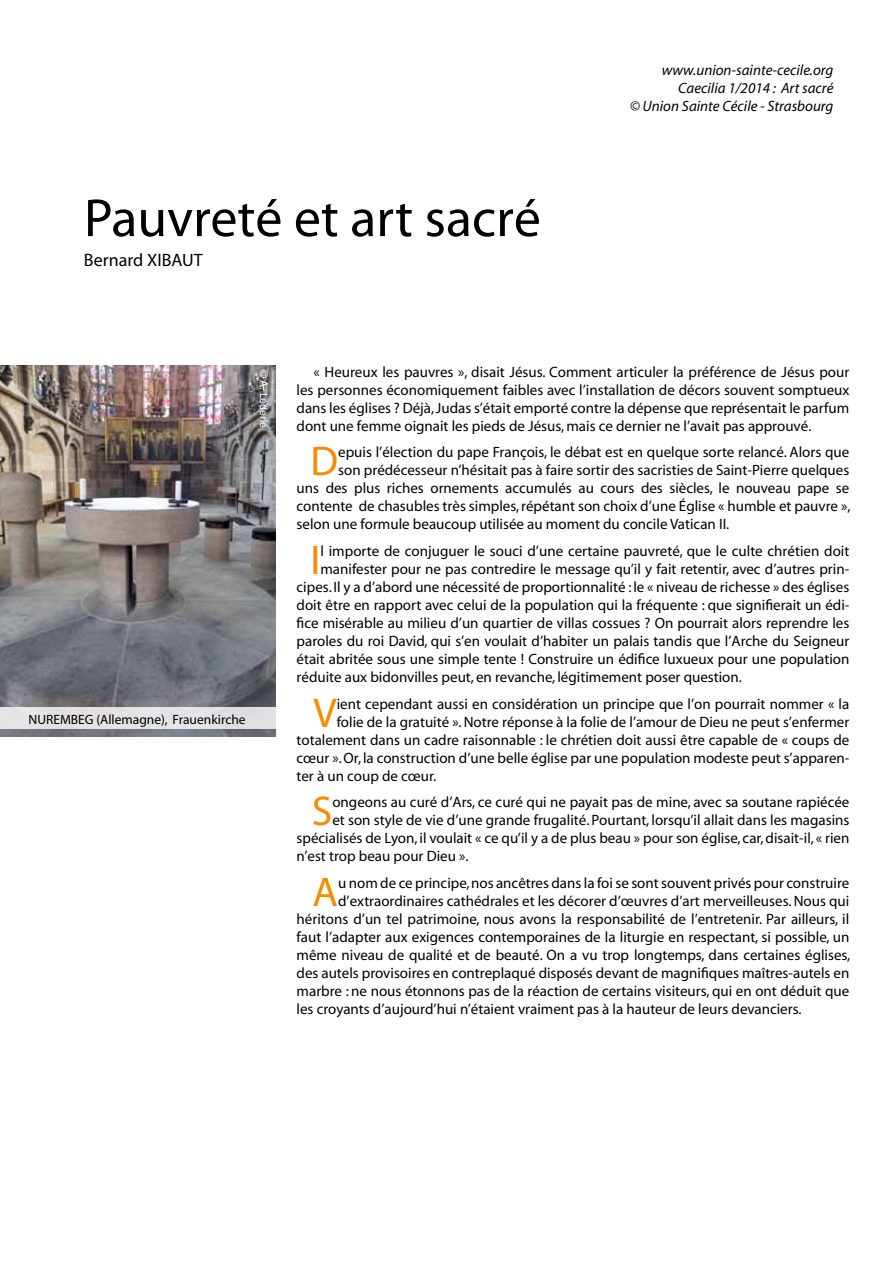
<style>
.page{position:relative;width:893px;height:1263px;background:#fff}
.page>*{position:absolute;margin:0;border:0;box-sizing:border-box;transform-origin:0 0}
.t1{font:54px "Myriad";color:#000}
.t2{font:41.7px "Myriad";color:#f18e00}
.t3{font:18px "Myriad";color:#000}
.t4{font:15px/18px "Myriad";color:#000;text-align:justify}
.t5{font:italic 15px/18px "Myriad";color:#000;text-align:right}
.t6{font:13.5px "Myriad";color:#000}
.t7{font:10.5px "Helvetica";color:#fff}
</style>
<div class="page">
<img style="left:0;top:366px;width:275px;height:371px">
<div style="left:0;top:707px;width:275px;height:21px;background:#e3e3e4"></div>
<h1 class="t1" style="left:84px;top:191px;width:458px">Pauvreté et art sacré</h1>
<p class="t3" style="left:84px;top:251px;width:120px">Bernard XIBAUT</p>
<p class="t5" style="left:630px;top:62px;width:205px">www.union-sainte-cecile.org<br>Caecilia 1/2014 : Art sacré<br>© Union Sainte Cécile - Strasbourg</p>
<p class="t6" style="left:29px;top:712px;width:219px">NUREMBEG (Allemagne), Frauenkirche</p>
<p class="t7" style="left:270px;top:370px;width:60px;rotate:90deg">© A. Léderlé</p>
<p class="t4" style="left:297px;top:364px;width:554px;text-indent:17px">« Heureux les pauvres », disait Jésus. Comment articuler la préférence de Jésus pour les personnes économiquement faibles avec l’installation de décors souvent somptueux dans les églises ? Déjà, Judas s’était emporté contre la dépense que représentait le parfum dont une femme oignait les pieds de Jésus, mais ce dernier ne l’avait pas approuvé.</p>
<h2 class="t2" style="left:310px;top:441px;width:29px">D</h2>
<p class="t4" style="left:338px;top:444px;width:513px">epuis l’élection du pape François, le débat est en quelque sorte relancé. Alors que</p>
<p class="t4" style="left:338px;top:462px;width:513px">son prédécesseur n’hésitait pas à faire sortir des sacristies de Saint-Pierre quelques</p>
<p class="t4" style="left:297px;top:480px;width:554px">uns des plus riches ornements accumulés au cours des siècles, le nouveau pape se</p>
<p class="t4" style="left:297px;top:498px;width:555px">contente de chasubles très simples, répétant son choix d’une Église « humble et pauvre »,</p>
<p class="t4" style="left:297px;top:516px;width:434px">selon une formule beaucoup utilisée au moment du concile Vatican II.</p>
<h2 class="t2" style="left:310px;top:539px;width:11px">I</h2>
<p class="t4" style="left:320px;top:543px;width:530px">l importe de conjuguer le souci d’une certaine pauvreté, que le culte chrétien doit</p>
<p class="t4" style="left:320px;top:561px;width:530px">manifester pour ne pas contredire le message qu’il y fait retentir, avec d’autres prin-</p>
<p class="t4" style="left:297px;top:579px;width:554px">cipes. Il y a d’abord une nécessité de proportionnalité : le « niveau de richesse » des églises</p>
<p class="t4" style="left:297px;top:597px;width:554px">doit être en rapport avec celui de la population qui la fréquente : que signifierait un édi-</p>
<p class="t4" style="left:297px;top:615px;width:554px">fice misérable au milieu d’un quartier de villas cossues ? On pourrait alors reprendre les</p>
<p class="t4" style="left:297px;top:633px;width:554px">paroles du roi David, qui s’en voulait d’habiter un palais tandis que l’Arche du Seigneur</p>
<p class="t4" style="left:297px;top:651px;width:554px">était abritée sous une simple tente ! Construire un édifice luxueux pour une population</p>
<p class="t4" style="left:297px;top:669px;width:447px">réduite aux bidonvilles peut, en revanche, légitimement poser question.</p>
<h2 class="t2" style="left:313px;top:692px;width:25px">V</h2>
<p class="t4" style="left:337px;top:695px;width:514px">ient cependant aussi en considération un principe que l’on pourrait nommer « la</p>
<p class="t4" style="left:337px;top:713px;width:514px">folie de la gratuité ». Notre réponse à la folie de l’amour de Dieu ne peut s’enfermer</p>
<p class="t4" style="left:297px;top:731px;width:554px">totalement dans un cadre raisonnable : le chrétien doit aussi être capable de « coups de</p>
<p class="t4" style="left:297px;top:749px;width:554px">cœur ». Or, la construction d’une belle église par une population modeste peut s’apparen-</p>
<p class="t4" style="left:297px;top:767px;width:141px">ter à un coup de cœur.</p>
<h2 class="t2" style="left:312px;top:790px;width:22px">S</h2>
<p class="t4" style="left:332px;top:794px;width:518px">ongeons au curé d’Ars, ce curé qui ne payait pas de mine, avec sa soutane rapiécée</p>
<p class="t4" style="left:332px;top:812px;width:518px">et son style de vie d’une grande frugalité. Pourtant, lorsqu’il allait dans les magasins</p>
<p class="t4" style="left:297px;top:830px;width:554px">spécialisés de Lyon, il voulait « ce qu’il y a de plus beau » pour son église, car, disait-il, « rien</p>
<p class="t4" style="left:297px;top:848px;width:174px">n’est trop beau pour Dieu ».</p>
<h2 class="t2" style="left:313px;top:871px;width:27px">A</h2>
<p class="t4" style="left:338px;top:874px;width:513px">u nom de ce principe, nos ancêtres dans la foi se sont souvent privés pour construire</p>
<p class="t4" style="left:338px;top:892px;width:513px">d’extraordinaires cathédrales et les décorer d’œuvres d’art merveilleuses. Nous qui</p>
<p class="t4" style="left:297px;top:910px;width:554px">héritons d’un tel patrimoine, nous avons la responsabilité de l’entretenir. Par ailleurs, il</p>
<p class="t4" style="left:297px;top:928px;width:554px">faut l’adapter aux exigences contemporaines de la liturgie en respectant, si possible, un</p>
<p class="t4" style="left:297px;top:946px;width:555px">même niveau de qualité et de beauté. On a vu trop longtemps, dans certaines églises,</p>
<p class="t4" style="left:297px;top:964px;width:554px">des autels provisoires en contreplaqué disposés devant de magnifiques maîtres-autels en</p>
<p class="t4" style="left:297px;top:982px;width:554px">marbre : ne nous étonnons pas de la réaction de certains visiteurs, qui en ont déduit que</p>
<p class="t4" style="left:297px;top:1000px;width:507px">les croyants d’aujourd’hui n’étaient vraiment pas à la hauteur de leurs devanciers.</p>
</div>
